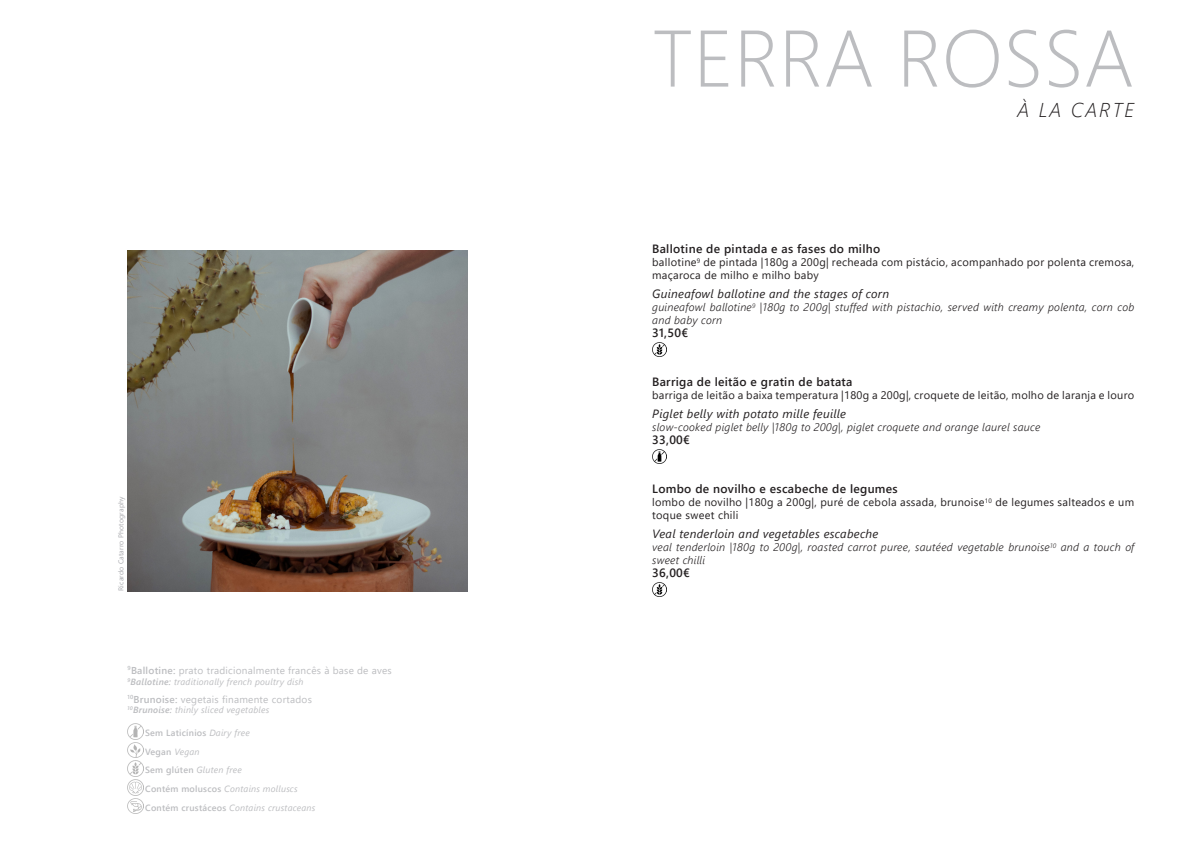
<style>
.page{position:relative;width:1191px;height:842px;background:#fff}
.page>*{position:absolute;margin:0;border:0;box-sizing:border-box;transform-origin:0 0}
.t1{font:300 80px "Segoe UI";letter-spacing:.005em;color:#bcbdc0}
.t2{font:italic 300 20px "Segoe UI";letter-spacing:.1em;color:#231f20}
.t3{font:600 12px "Segoe UI";letter-spacing:.025em;color:#231f20}
.t4{font:italic 12px "Segoe UI";letter-spacing:.025em;color:#231f20}
.t5{font:11px/13px "Segoe UI";letter-spacing:.025em;color:#231f20}
.t6{font:italic 300 11px/13px "Segoe UI";letter-spacing:.025em;color:#231f20}
.t7{font:10px "Segoe UI";letter-spacing:.025em;color:#bcbdc0}
.t8{font:italic 9px "Segoe UI";letter-spacing:.025em;color:#bcbdc0}
.t9{font:600 9px "Segoe UI";letter-spacing:.025em;color:#bcbdc0}
.t10{font:7px "Segoe UI";letter-spacing:.025em;color:#a8a9ad}
.s1{font-weight:600}
.s2{font-weight:400;font-style:italic}
.s3{font-weight:600;font-style:normal}
</style>
<div class="page">
<img style="left:128px;top:251px;width:340px;height:340px">
<img style="left:652px;top:342px;width:14px;height:14px">
<img style="left:652px;top:450px;width:14px;height:14px">
<img style="left:652px;top:583px;width:14px;height:14px">
<img style="left:128px;top:742px;width:15px;height:16px">
<img style="left:128px;top:724px;width:15px;height:15px">
<img style="left:128px;top:761px;width:15px;height:15px">
<img style="left:128px;top:779px;width:15px;height:16px">
<img style="left:128px;top:798px;width:15px;height:16px">
<p class="t10" style="left:114px;top:591px;width:96px;rotate:-90deg">Ricardo Catarro Photography</p>
<p class="t7" style="left:128px;top:661px;width:266px"><sup>9</sup><span class="s1">Ballotine:</span> prato tradicionalmente francês à base de aves</p>
<p class="t8" style="left:128px;top:673px;width:177px"><sup>9</sup><span class="s1">Ballotine:</span> traditionally french poultry dish</p>
<p class="t7" style="left:128px;top:689px;width:186px"><sup>10</sup><span class="s1">Brunoise:</span> vegetais finamente cortados</p>
<p class="t8" style="left:128px;top:702px;width:143px"><sup>10</sup><span class="s1">Brunoise:</span> thinly sliced vegetables</p>
<p class="t9" style="left:145px;top:725px;width:106px">Sem Laticínios <span class="s2">Dairy free</span></p>
<p class="t9" style="left:145px;top:743px;width:56px">Vegan <span class="s2">Vegan</span></p>
<p class="t8" style="left:145px;top:762px;width:98px"><span class="s3">Sem glúten</span> Gluten free</p>
<p class="t8" style="left:145px;top:780px;width:154px"><span class="s3">Contém moluscos</span> Contains molluscs</p>
<p class="t8" style="left:145px;top:799px;width:172px"><span class="s3">Contém crustáceos</span> Contains crustaceans</p>
<p class="t1" style="left:652px;top:-17px;width:483px">TERRA ROSSA</p>
<p class="t2" style="left:1017px;top:91px;width:118px">À LA CARTE</p>
<p class="t3" style="left:652px;top:238px;width:229px">Ballotine de pintada e as fases do milho</p>
<p class="t5" style="left:652px;top:255px;width:483px">ballotine<sup>9</sup> de pintada |180g a 200g| recheada com pistácio, acompanhado por polenta cremosa, maçaroca de milho e milho baby</p>
<p class="t4" style="left:652px;top:283px;width:239px">Guineafowl ballotine and the stages of corn</p>
<p class="t6" style="left:652px;top:299px;width:483px">guineafowl ballotine<sup>9</sup> |180g to 200g| stuffed with pistachio, served with creamy polenta, corn cob and baby corn</p>
<p class="t3" style="left:652px;top:322px;width:37px">31,50€</p>
<p class="t3" style="left:652px;top:371px;width:202px">Barriga de leitão e gratin de batata</p>
<p class="t5" style="left:652px;top:388px;width:483px">barriga de leitão a baixa temperatura |180g a 200g|, croquete de leitão, molho de laranja e louro</p>
<p class="t4" style="left:652px;top:403px;width:195px">Piglet belly with potato mille feuille</p>
<p class="t6" style="left:652px;top:419px;width:389px">slow-cooked piglet belly |180g to 200g|, piglet croquete and orange laurel sauce</p>
<p class="t3" style="left:652px;top:429px;width:39px">33,00€</p>
<p class="t3" style="left:652px;top:478px;width:247px">Lombo de novilho e escabeche de legumes</p>
<p class="t5" style="left:652px;top:495px;width:483px">lombo de novilho |180g a 200g|, puré de cebola assada, brunoise<sup>10</sup> de legumes salteados e um toque sweet chili</p>
<p class="t4" style="left:652px;top:523px;width:228px">Veal tenderloin and vegetables escabeche</p>
<p class="t6" style="left:652px;top:539px;width:483px">veal tenderloin |180g to 200g|, roasted carrot puree, sautéed vegetable brunoise<sup>10</sup> and a touch of sweet chilli</p>
<p class="t3" style="left:652px;top:562px;width:39px">36,00€</p>
</div>
